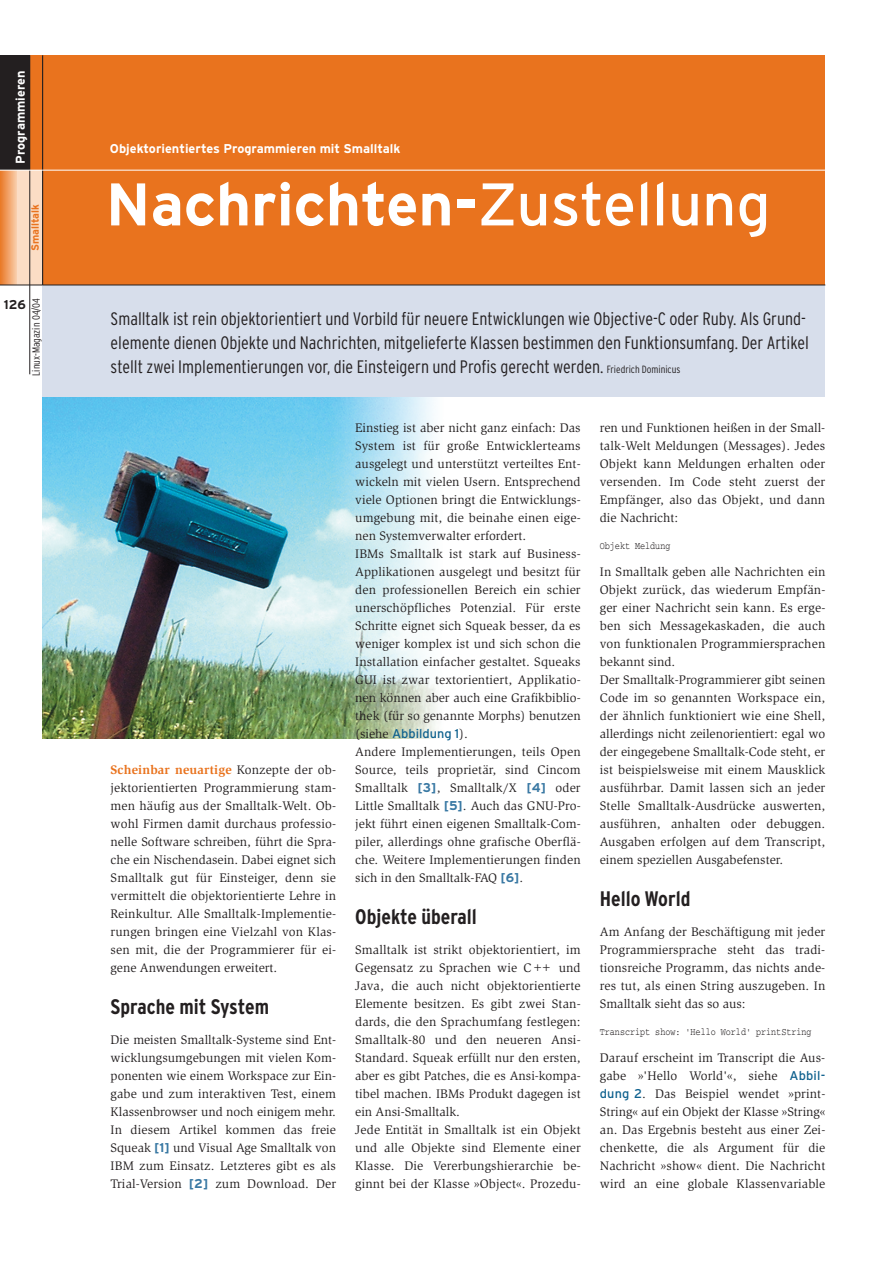
<style>
.page{position:relative;width:893px;height:1262px;background:#fff}
.page>*{position:absolute;margin:0;border:0;box-sizing:border-box;transform-origin:0 0}
.t1{font:700 60px "Interstate";color:#fff}
.t2{font:700 condensed 21px "Interstate";color:#231f20}
.t3{font:300 condensed 18px/24px "Interstate";color:#231f20}
.t4{font:12.75px/18px "Slimbach";letter-spacing:.01em;color:#231f20;text-align:justify}
.t5{font:700 12.75px "Interstate";color:#fff}
.t6{font:12.75px "Interstate";color:#0f618e}
.t7{font:700 12.75px "Interstate";color:#231f20}
.t8{font:10.5px "Courier";color:#231f20;scale:.8 1}
.t9{font:300 condensed 10.5px "Interstate";color:#231f20}
.t10{font:700 10.5px "Interstate";color:#e9731e}
.s1{font-weight:400}
.s2{font-size:10.5px}
.s3{font-weight:700;color:#e9731e}
.s4{font-family:"Interstate";font-weight:700;color:#3978a3}
.s5{font-family:"Slimbach";color:#231f20}
.s6{font-family:"Interstate";color:#0f618e}
</style>
<div class="page">
<img style="left:43px;top:396px;width:461px;height:342px">
<div style="left:43px;top:285px;width:782px;height:111px;background:#d7deeb"></div>
<div style="left:43px;top:55px;width:782px;height:230px;background:#e9731e"></div>
<hr style="left:43px;top:285px;width:782px;height:1px;background:#231f20">
<div style="left:0;top:55px;width:43px;height:230px;background:#e9731e"></div>
<div style="left:0;top:55px;width:30px;height:115px;background:#231f20"></div>
<svg style="left:0;top:171px;width:17px;height:114px;background:#f0a268"></svg>
<div style="left:17px;top:170px;width:26px;height:115px;background:#fbddc5"></div>
<hr style="left:30px;top:55px;width:1px;height:319px;background:#231f20">
<hr style="left:42px;top:55px;width:1px;height:230px;background:#231f20">
<hr style="left:0;top:285px;width:43px;height:1px;background:#231f20">
<hr style="left:0;top:170px;width:43px;height:1px;background:#fff">
<hr style="left:43px;top:170px;width:782px;height:1px;background:#fff">
<p class="t5" style="left:15px;top:164px;width:94px;rotate:-90deg">Programmieren</p>
<p class="t10" style="left:31px;top:251px;width:49px;rotate:-90deg">Smalltalk</p>
<p class="t7" style="left:4px;top:300px;width:24px">126</p>
<p class="t9" style="left:32px;top:376px;width:79px;rotate:-90deg">Linux-Magazin 04/04</p>
<p class="t5" style="left:110px;top:144px;width:292px">Objektorientiertes Programmieren mit Smalltalk</p>
<h1 class="t1" style="left:106px;top:182px;width:666px">Nachrichten-<span class="s1">Zustellung</span></h1>
<p class="t3" style="left:111px;top:308px;width:699px">Smalltalk ist rein objektorientiert und Vorbild für neuere Entwicklungen wie Objective-C oder Ruby. Als Grund&shy;elemente dienen Objekte und Nachrichten, mitgelieferte Klassen bestimmen den Funktionsumfang. Der Artikel stellt zwei Implementierungen vor, die Einsteigern und Profis gerecht werden. <span class="s2">Friedrich Dominicus</span></p>
<p class="t4" style="left:111px;top:762px;width:227px"><span class="s3">Scheinbar neuartige</span> Konzepte der ob&shy;jektorientierten Programmierung stam&shy;men häufig aus der Smalltalk-Welt. Ob&shy;wohl Firmen damit durchaus professio&shy;nelle Software schreiben, führt die Spra&shy;che ein Nischendasein. Dabei eignet sich Smalltalk gut für Einsteiger, denn sie vermittelt die objektorientierte Lehre in Reinkultur. Alle Smalltalk-Implementie&shy;rungen bringen eine Vielzahl von Klas&shy;sen mit, die der Programmierer für ei&shy;gene Anwendungen erweitert.</p>
<h2 class="t2" style="left:111px;top:999px;width:160px">Sprache mit System</h2>
<p class="t4" style="left:111px;top:1032px;width:227px">Die meisten Smalltalk-Systeme sind Ent&shy;wicklungsumgebungen mit vielen Kom&shy;ponenten wie einem Workspace zur Ein&shy;gabe und zum interaktiven Test, einem Klassenbrowser und noch einigem mehr.<br>In diesem Artikel kommen das freie Squeak <span class="s4">[1]</span> und Visual Age Smalltalk von IBM zum Einsatz. Letzteres gibt es als Trial-Version <span class="s4">[2]</span> zum Download. Der</p>
<p class="t4" style="left:355px;top:420px;width:227px;text-align:left">Einstieg ist aber nicht ganz einfach: Das System ist für große Entwicklerteams ausgelegt und unterstützt verteiltes Ent&shy;wickeln mit vielen Usern. Entsprechend viele Optionen bringt die Entwicklungs&shy;umgebung mit, die beinahe einen eige&shy;nen Systemverwalter erfordert.<br>IBMs Smalltalk ist stark auf Business-Applikationen ausgelegt und besitzt für den professionellen Bereich ein schier unerschöpfliches Potenzial. Für erste Schritte eignet sich Squeak besser, da es weniger komplex ist und sich schon die Installation einfacher gestaltet. Squeaks GUI ist zwar textorientiert, Applikatio&shy;nen können aber auch eine Grafikbiblio&shy;thek (für so genannte Morphs) benutzen</p>
<p class="t6" style="left:355px;top:729px;width:114px"><span class="s5">(siehe</span> Abbildung 1<span class="s5">).</span></p>
<p class="t4" style="left:355px;top:744px;width:227px">Andere Implementierungen, teils Open Source, teils proprietär, sind Cincom Smalltalk <span class="s4">[3]</span>, Smalltalk/X <span class="s4">[4]</span> oder Little Smalltalk <span class="s4">[5]</span>. Auch das GNU-Pro&shy;jekt führt einen eigenen Smalltalk-Com&shy;piler, allerdings ohne grafische Oberflä&shy;che. Weitere Implementierungen finden sich in den Smalltalk-FAQ <span class="s4">[6]</span>.</p>
<h2 class="t2" style="left:355px;top:909px;width:123px">Objekte überall</h2>
<p class="t4" style="left:355px;top:942px;width:227px;text-align:left">Smalltalk ist strikt objektorientiert, im Gegensatz zu Sprachen wie C++ und Java, die auch nicht objektorientierte Elemente besitzen. Es gibt zwei Stan&shy;dards, die den Sprachumfang festlegen:<br>Smalltalk-80 und den neueren Ansi-Standard. Squeak erfüllt nur den ersten, aber es gibt Patches, die es Ansi-kompa&shy;tibel machen. IBMs Produkt dagegen ist ein Ansi-Smalltalk.<br>Jede Entität in Smalltalk ist ein Objekt und alle Objekte sind Elemente einer Klasse. Die Vererbungshierarchie be&shy;ginnt bei der Klasse »Object«. Prozedu-</p>
<p class="t4" style="left:600px;top:420px;width:227px">ren und Funktionen heißen in der Small&shy;talk-Welt Meldungen (Messages). Jedes Objekt kann Meldungen erhalten oder versenden. Im Code steht zuerst der Empfänger, also das Objekt, und dann die Nachricht:</p>
<p class="t8" style="left:600px;top:542px;width:90px">Objekt Meldung</p>
<p class="t4" style="left:600px;top:564px;width:227px;text-align:left">In Smalltalk geben alle Nachrichten ein Objekt zurück, das wiederum Empfän&shy;ger einer Nachricht sein kann. Es erge&shy;ben sich Messagekaskaden, die auch von funktionalen Programmiersprachen bekannt sind.<br>Der Smalltalk-Programmierer gibt seinen Code im so genannten Workspace ein, der ähnlich funktioniert wie eine Shell, allerdings nicht zeilenorientiert: egal wo der eingegebene Smalltalk-Code steht, er ist beispielsweise mit einem Mausklick ausführbar. Damit lassen sich an jeder Stelle Smalltalk-Ausdrücke auswerten, ausführen, anhalten oder debuggen.<br>Ausgaben erfolgen auf dem Transcript, einem speziellen Ausgabefenster.</p>
<h2 class="t2" style="left:600px;top:891px;width:92px">Hello World</h2>
<p class="t4" style="left:600px;top:924px;width:227px">Am Anfang der Beschäftigung mit jeder Programmiersprache steht das tradi&shy;tionsreiche Programm, das nichts ande&shy;res tut, als einen String auszugeben. In Smalltalk sieht das so aus:</p>
<p class="t8" style="left:600px;top:1028px;width:266px">Transcript show: 'Hello World' printString</p>
<p class="t4" style="left:600px;top:1050px;width:227px">Darauf erscheint im Transcript die Aus&shy;gabe »'Hello World'«, siehe <span class="s6">Abbil&shy;dung 2</span>. Das Beispiel wendet »print-String« auf ein Objekt der Klasse »String« an. Das Ergebnis besteht aus einer Zei&shy;chenkette, die als Argument für die Nachricht »show« dient. Die Nachricht wird an eine globale Klassenvariable</p>
</div>
